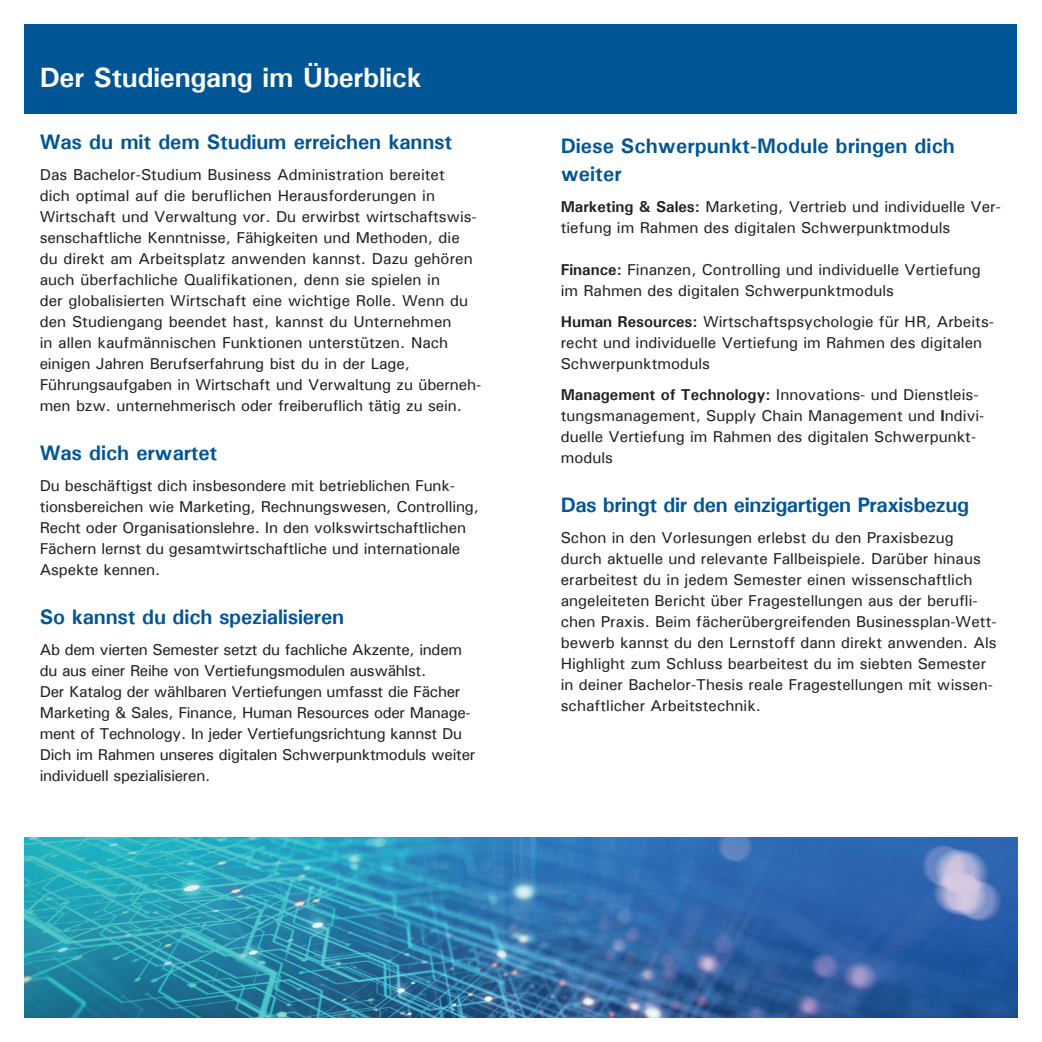
<style>
.page{position:relative;width:1042px;height:1042px;background:#fff}
.page>*{position:absolute;margin:0;border:0;box-sizing:border-box;transform-origin:0 0}
.t1{font:700 28px "Univers";letter-spacing:-.01em;color:#fff}
.t2{font:700 21px/28px "Univers";letter-spacing:-.01em;color:#005595}
.t3{font:15.75px/21px "Univers";color:#231f20}
.t4{font:15.75px/21px "Univers";letter-spacing:-.02em;color:#231f20}
.s1{font-weight:700}
</style>
<div class="page">
<div style="left:25px;top:25px;width:992px;height:89px;background:#005595"></div>
<img style="left:25px;top:837px;width:992px;height:180px">
<h1 class="t1" style="left:40px;top:60px;width:383px">Der Studiengang im Überblick</h1>
<h2 class="t2" style="left:40px;top:128px;width:414px">Was du mit dem Studium erreichen kannst</h2>
<p class="t3" style="left:40px;top:164px;width:443px">Das Bachelor-Studium Business Administration bereitet<br>dich optimal auf die beruflichen Herausforderungen in Wirtschaft und Verwaltung vor. Du erwirbst wirtschaftswis&shy;senschaftliche Kenntnisse, Fähigkeiten und Methoden, die du direkt am Arbeitsplatz anwenden kannst. Dazu gehören auch überfachliche Qualifikationen, denn sie spielen in<br>der globalisierten Wirtschaft eine wichtige Rolle. Wenn du den Studiengang beendet hast, kannst du Unternehmen<br>in allen kaufmännischen Funktionen unterstützen. Nach einigen Jahren Berufserfahrung bist du in der Lage, Führungsaufgaben in Wirtschaft und Verwaltung zu überneh&shy;men bzw. unternehmerisch oder freiberuflich tätig zu sein.</p>
<h2 class="t2" style="left:40px;top:438px;width:179px">Was dich erwartet</h2>
<p class="t3" style="left:40px;top:475px;width:441px">Du beschäftigst dich insbesondere mit betrieblichen Funk&shy;tionsbereichen wie Marketing, Rechnungswesen, Controlling, Recht oder Organisationslehre. In den volkswirtschaftlichen Fächern lernst du gesamtwirtschaftliche und internationale Aspekte kennen.</p>
<h2 class="t2" style="left:40px;top:602px;width:306px">So kannst du dich spezialisieren</h2>
<p class="t4" style="left:40px;top:639px;width:437px">Ab dem vierten Semester setzt du fachliche Akzente, indem du aus einer Reihe von Vertiefungsmodulen auswählst.<br>Der Katalog der wählbaren Vertiefungen umfasst die Fächer Marketing &amp; Sales, Finance, Human Resources oder Manage&shy;ment of Technology. In jeder Vertiefungsrichtung kannst Du Dich im Rahmen unseres digitalen Schwerpunktmoduls weiter individuell spezialisieren.</p>
<h2 class="t2" style="left:561px;top:132px;width:396px">Diese Schwerpunkt-Module bringen dich weiter</h2>
<p class="t3" style="left:561px;top:196px;width:442px"><span class="s1">Marketing &amp; Sales:</span> Marketing, Vertrieb und individuelle Ver&shy;tiefung im Rahmen des digitalen Schwerpunktmoduls</p>
<p class="t3" style="left:561px;top:259px;width:422px"><span class="s1">Finance:</span> Finanzen, Controlling und individuelle Vertiefung im Rahmen des digitalen Schwerpunktmoduls</p>
<p class="t3" style="left:561px;top:311px;width:435px"><span class="s1">Human Resources:</span> Wirtschaftspsychologie für HR, Arbeits&shy;recht und individuelle Vertiefung im Rahmen des digitalen<br>Schwerpunktmoduls</p>
<p class="t3" style="left:561px;top:384px;width:425px"><span class="s1">Management of Technology:</span> Innovations- und Dienstleis&shy;tungsmanagement, Supply Chain Management und <span class="s1">I</span>ndivi&shy;duelle Vertiefung im Rahmen des digitalen Schwerpunkt&shy;moduls</p>
<h2 class="t2" style="left:561px;top:491px;width:410px">Das bringt dir den einzigartigen Praxisbezug</h2>
<p class="t3" style="left:561px;top:527px;width:438px">Schon in den Vorlesungen erlebst du den Praxisbezug durch aktuelle und relevante Fallbeispiele. Darüber hinaus erarbeitest du in jedem Semester einen wissenschaftlich angeleiteten Bericht über Fragestellungen aus der berufli&shy;chen Praxis. Beim fächerübergreifenden Businessplan-Wett&shy;bewerb kannst du den Lernstoff dann direkt anwenden. Als Highlight zum Schluss bearbeitest du im siebten Semester in deiner Bachelor-Thesis reale Fragestellungen mit wissen&shy;schaftlicher Arbeitstechnik.</p>
</div>
